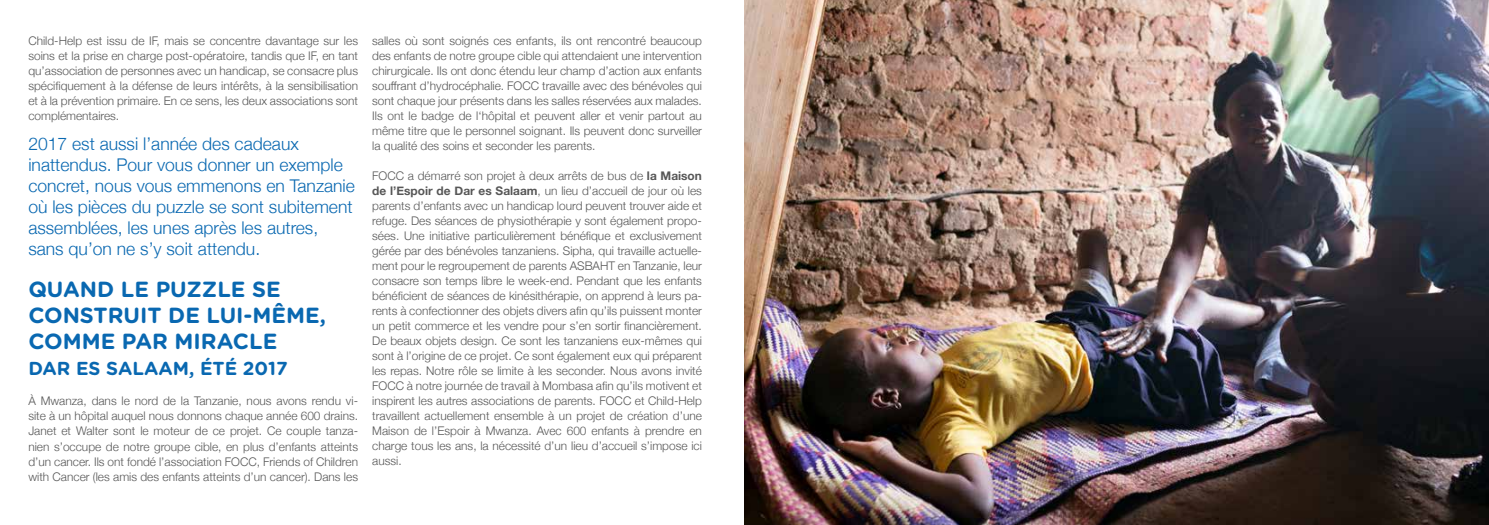
<style>
.page{position:relative;width:1489px;height:525px;background:#fff}
.page>*{position:absolute;margin:0;border:0;box-sizing:border-box;transform-origin:0 0}
.t1{font:700 21.88px/26.2px "Gotham Rounded";color:#0968b1}
.t2{font:700 18.75px "Gotham Rounded";color:#0968b1}
.t3{font:300 17.5px/21px "Helvetica Neue";color:#0968b1}
.t4{font:300 11.88px/15px "Helvetica Neue";color:#575757;text-align:justify}
.s1{font-weight:700}
</style>
<div class="page">
<img style="left:744px;top:0;width:744px;height:524px">
<p class="t4" style="left:28px;top:32px;width:331px">Child-Help est issu de IF, mais se concentre davantage sur les soins et la prise en charge post-opératoire, tandis que IF, en tant qu’association de personnes avec un handicap, se consacre plus spécifiquement à la défense de leurs intérêts, à la sensibilisation et à la prévention primaire. En ce sens, les deux associations sont complémentaires.</p>
<h3 class="t3" style="left:28px;top:132px;width:328px">2017 est aussi l’année des cadeaux inattendus. Pour vous donner un exemple concret, nous vous emmenons en Tanzanie où les pièces du puzzle se sont subitement assemblées, les unes après les autres, sans qu’on ne s’y soit attendu.</h3>
<h1 class="t1" style="left:28px;top:274px;width:299px">QUAND LE PUZZLE SE<br>CONSTRUIT DE LUI-MÊME,<br>COMME PAR MIRACLE</h1>
<h2 class="t2" style="left:28px;top:355px;width:261px">DAR ES SALAAM, ÉTÉ 2017</h2>
<p class="t4" style="left:28px;top:392px;width:331px">À Mwanza, dans le nord de la Tanzanie, nous avons rendu vi&shy;site à un hôpital auquel nous donnons chaque année 600 drains.<br>Janet et Walter sont le moteur de ce projet. Ce couple tanza&shy;nien s’occupe de notre groupe cible, en plus d’enfants atteints d’un cancer. Ils ont fondé l’association FOCC, Friends of Children with Cancer (les amis des enfants atteints d’un cancer). Dans les</p>
<p class="t4" style="left:372px;top:32px;width:331px">salles où sont soignés ces enfants, ils ont rencontré beaucoup des enfants de notre groupe cible qui attendaient une intervention chirurgicale. Ils ont donc étendu leur champ d’action aux enfants souffrant d’hydrocéphalie. FOCC travaille avec des bénévoles qui sont chaque jour présents dans les salles réservées aux malades.<br>Ils ont le badge de l‘hôpital et peuvent aller et venir partout au même titre que le personnel soignant. Ils peuvent donc surveiller la qualité des soins et seconder les parents.</p>
<p class="t4" style="left:372px;top:167px;width:331px">FOCC a démarré son projet à deux arrêts de bus de <span class="s1">la Maison de l’Espoir de Dar es Salaam</span>, un lieu d’accueil de jour où les parents d’enfants avec un handicap lourd peuvent trouver aide et refuge. Des séances de physiothérapie y sont également propo&shy;sées. Une initiative particulièrement bénéfique et exclusivement gérée par des bénévoles tanzaniens. Sipha, qui travaille actuelle&shy;ment pour le regroupement de parents ASBAHT en Tanzanie, leur consacre son temps libre le week-end. Pendant que les enfants bénéficient de séances de kinésithérapie, on apprend à leurs pa&shy;rents à confectionner des objets divers afin qu’ils puissent monter un petit commerce et les vendre pour s’en sortir financièrement.<br>De beaux objets design. Ce sont les tanzaniens eux-mêmes qui sont à l’origine de ce projet. Ce sont également eux qui préparent les repas. Notre rôle se limite à les seconder. Nous avons invité FOCC à notre journée de travail à Mombasa afin qu’ils motivent et inspirent les autres associations de parents. FOCC et Child-Help travaillent actuellement ensemble à un projet de création d’une Maison de l’Espoir à Mwanza. Avec 600 enfants à prendre en charge tous les ans, la nécessité d’un lieu d’accueil s’impose ici aussi.</p>
</div>
